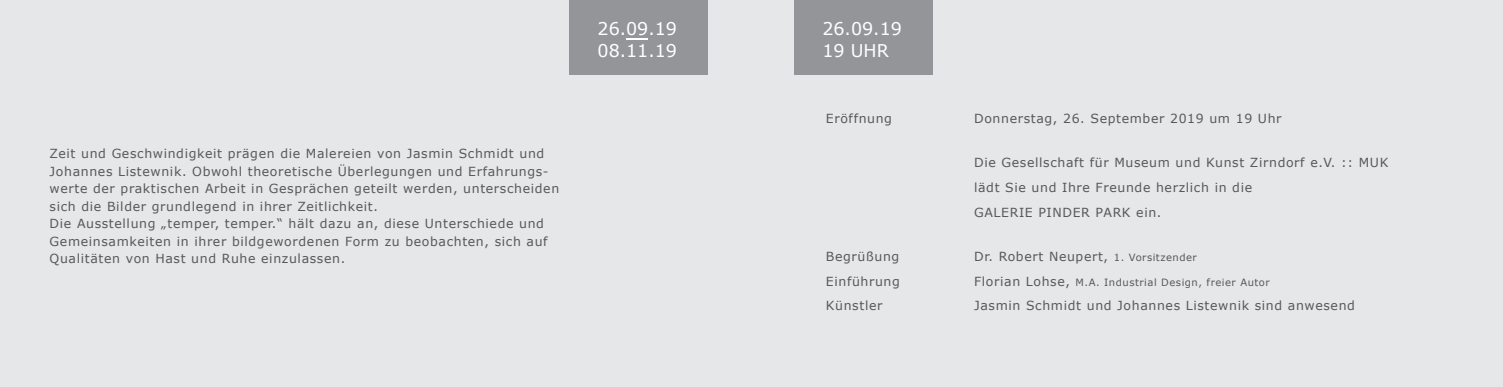
<style>
.page{position:relative;width:1503px;height:387px;background:#fff}
.page>*{position:absolute;margin:0;border:0;box-sizing:border-box;transform-origin:0 0}
.t1{font:17.5px/22.5px "Verdana";color:#fff}
.t2{font:12.5px/17.5px "Verdana";letter-spacing:.05em;color:#57585a}
.t3{font:10px "Verdana";letter-spacing:.05em;color:#57585a}
.s1{font-size:10px}
.s2{font-size:12.5px}
</style>
<div class="page">
<div style="left:0;top:0;width:1502px;height:386px;background:#e6e7e9"></div>
<div style="left:794px;top:0;width:138px;height:74px;background:#939598"></div>
<div style="left:569px;top:0;width:138px;height:74px;background:#939598"></div>
<svg style="left:627px;top:39px;width:21px;height:1px"></svg>
<p class="t2" style="left:50px;top:144px;width:511px">Zeit und Geschwindigkeit prägen die Malereien von Jasmin Schmidt und Johannes Listewnik. Obwohl theoretische Überlegungen und Erfahrungs&shy;werte der praktischen Arbeit in Gesprächen geteilt werden, unterscheiden sich die Bilder grundlegend in ihrer Zeitlichkeit.</p>
<p class="t2" style="left:50px;top:214px;width:499px">Die Ausstellung „temper, temper.“ hält dazu an, diese Unterschiede und<br>Gemeinsamkeiten in ihrer bildgewordenen Form zu beobachten, sich auf<br>Qualitäten von Hast und Ruhe einzulassen.</p>
<p class="t1" style="left:597px;top:16px;width:81px">26.09.19<br>08.11.19</p>
<p class="t1" style="left:822px;top:16px;width:81px">26.09.19</p>
<p class="t1" style="left:822px;top:39px;width:68px">19 UHR</p>
<p class="t2" style="left:826px;top:109px;width:68px">Eröffnung</p>
<p class="t2" style="left:974px;top:109px;width:309px">Donnerstag, 26. September 2019 um 19 Uhr</p>
<p class="t2" style="left:974px;top:153px;width:416px">Die Gesellschaft für Museum und Kunst Zirndorf e.V. :: MUK</p>
<p class="t2" style="left:974px;top:178px;width:279px">lädt Sie und Ihre Freunde herzlich in die</p>
<p class="t2" style="left:974px;top:203px;width:189px">GALERIE PINDER PARK ein.</p>
<p class="t2" style="left:826px;top:247px;width:75px">Begrüßung</p>
<p class="t2" style="left:974px;top:247px;width:224px">Dr. Robert Neupert, <span class="s1">1. Vorsitzender</span></p>
<p class="t2" style="left:826px;top:271px;width:76px">Einführung</p>
<p class="t3" style="left:974px;top:275px;width:297px"><span class="s2">Florian Lohse,</span> M.A. Industrial Design, freier Autor</p>
<p class="t2" style="left:826px;top:296px;width:58px">Künstler</p>
<p class="t2" style="left:974px;top:296px;width:382px">Jasmin Schmidt und Johannes Listewnik sind anwesend</p>
</div>
